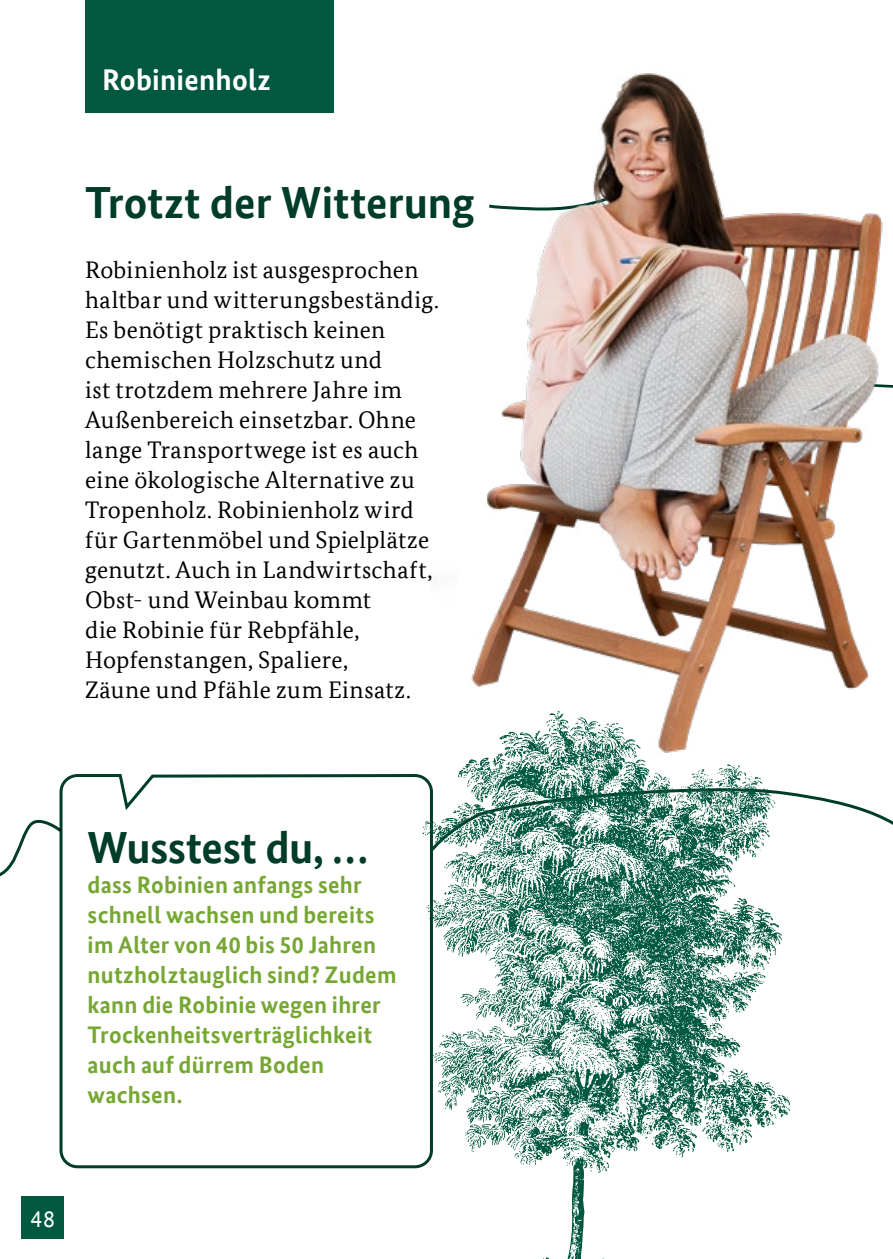
<style>
.page{position:relative;width:893px;height:1259px;background:#fff}
.page>*{position:absolute;margin:0;border:0;box-sizing:border-box;transform-origin:0 0}
.H3_Wusstest_du{font:700 45px "Bundes Sans Office";letter-spacing:-.005em;color:#003c2a}
.t1{font:700 30px "Bundes Sans Office";letter-spacing:.005em;color:#fff}
.p_Fließtext{font:24px/30px "Bundes Serif Office";letter-spacing:.015em;color:#000}
.p_Wussest_du_FLieß{font:700 24px/30px "Bundes Sans Office";letter-spacing:.01em;color:#76a733}
.t2{font:24px "Bundes Sans Office";color:#fff}
</style>
<div class="page">
<img style="left:434px;top:73px;width:450px;height:617px">
<div style="left:85px;top:0;width:249px;height:112px;background:#00583e"></div>
<svg style="left:59px;top:774px;width:302px;height:395px"></svg>
<svg style="left:0;top:814px;width:64px;height:75px"></svg>
<img style="left:361px;top:689px;width:460px;height:570px">
<div style="left:21px;top:1196px;width:43px;height:43px;background:#00583e"></div>
<p class="t1" style="left:102px;top:63px;width:170px">Robinienholz</p>
<h3 class="H3_Wusstest_du" style="left:85px;top:176px;width:391px">Trotzt der Witterung</h3>
<p class="p_Fließtext" style="left:85px;top:255px;width:355px">Robinienholz ist ausgesprochen haltbar und witterungsbeständig.<br>Es benötigt praktisch keinen chemischen Holzschutz und<br>ist trotzdem mehrere Jahre im<br>Außenbereich einsetzbar. Ohne lange Transportwege ist es auch eine ökologische Alternative zu<br>Tropenholz. Robinienholz wird für Gartenmöbel und Spielplätze genutzt. Auch in Landwirtschaft,<br>Obst- und Weinbau kommt<br>die Robinie für Rebpfähle,<br>Hopfenstangen, Spaliere,<br>Zäune und Pfähle zum Einsatz.</p>
<h3 class="H3_Wusstest_du" style="left:88px;top:821px;width:282px">Wusstest du, …</h3>
<p class="p_Wussest_du_FLieß" style="left:88px;top:870px;width:310px">dass Robinien anfangs sehr schnell wachsen und bereits im Alter von 40 bis 50 Jahren nutzholztauglich sind? Zudem kann die Robinie wegen ihrer<br>Trockenheitsverträglichkeit auch auf dürrem Boden wachsen.</p>
<p class="t2" style="left:30px;top:1205px;width:26px">48</p>
</div>
